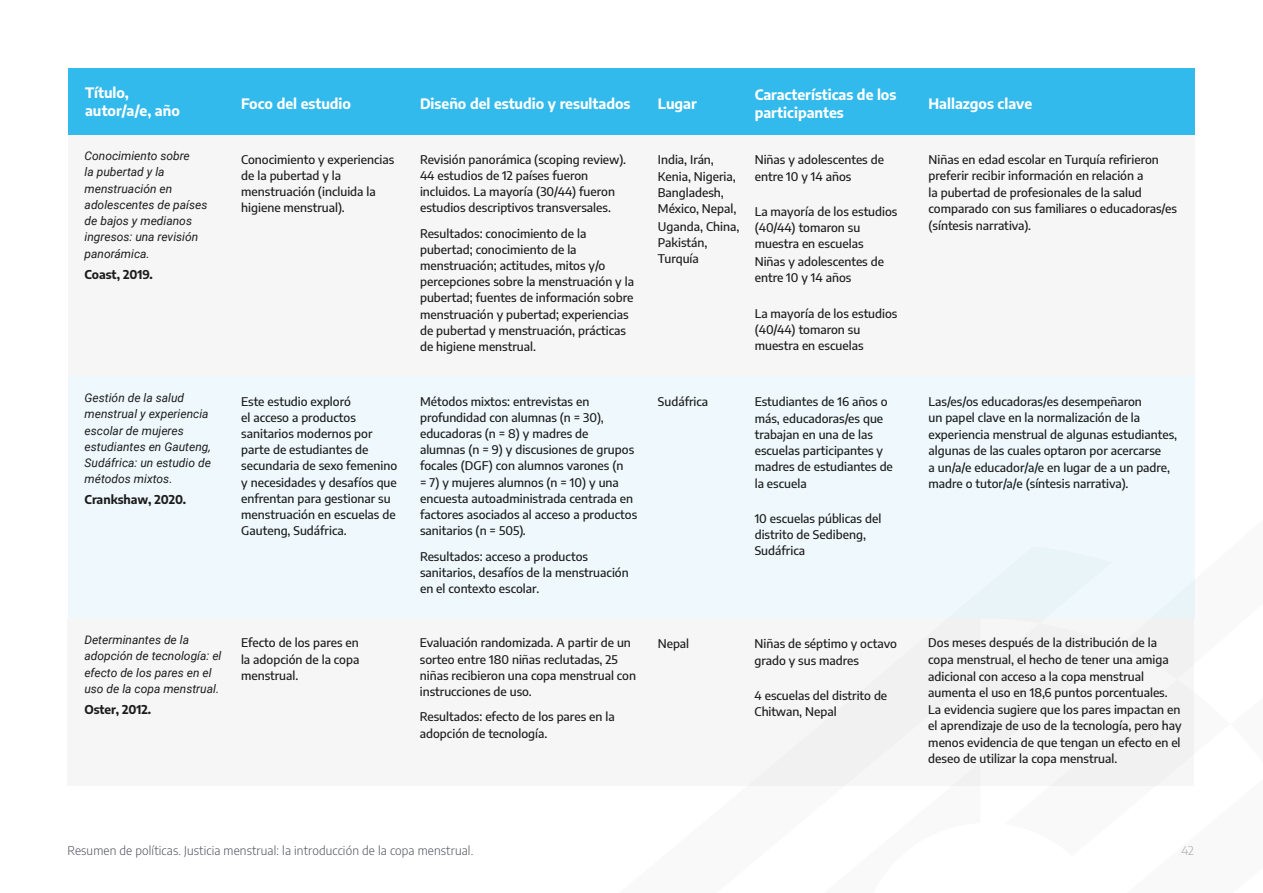
<style>
.page{position:relative;width:1263px;height:893px;background:#fff}
.page>*{position:absolute;margin:0;border:0;box-sizing:border-box;transform-origin:0 0}
.t1{font:700 14.1px/18.3px "Encode Sans";color:#fff}
.t2{font:500 12px/16.2px "Encode Sans";color:#1c1c1c}
.t3{font:italic 12px/16.2px "Roboto";color:#1c1c1c}
.t4{font:300 12px "Encode Sans";letter-spacing:.01em;color:#51545d}
.t5{font:700 12px "Encode Sans";letter-spacing:-.005em;color:#1c1c1c}
.t6{font:300 12px "Encode Sans";color:#a8aaae}
</style>
<div class="page">
<div style="left:68px;top:134px;width:1126px;height:242px;background:#f6f6f6"></div>
<div style="left:68px;top:68px;width:1126px;height:66px;background:#33baed"></div>
<div style="left:68px;top:376px;width:1126px;height:242px;background:#eff9fd"></div>
<div style="left:68px;top:618px;width:1126px;height:168px;background:#f6f6f6"></div>
<p class="t1" style="left:85px;top:83px;width:96px">Título, autor/a/e, año</p>
<p class="t1" style="left:241px;top:94px;width:111px">Foco del estudio</p>
<p class="t1" style="left:420px;top:94px;width:212px">Diseño del estudio y resultados</p>
<p class="t1" style="left:755px;top:85px;width:143px">Características de los participantes</p>
<p class="t1" style="left:658px;top:94px;width:40px">Lugar</p>
<p class="t1" style="left:928px;top:94px;width:105px">Hallazgos clave</p>
<p class="t3" style="left:85px;top:147px;width:124px">Conocimiento sobre<br>la pubertad y la menstruación en adolescentes de países de bajos y medianos ingresos: una revisión panorámica.</p>
<p class="t5" style="left:85px;top:265px;width:70px">Coast, 2019.</p>
<p class="t2" style="left:241px;top:150px;width:155px">Conocimiento y experiencias de la pubertad y la menstruación (incluida la higiene menstrual).</p>
<p class="t2" style="left:420px;top:150px;width:208px">Revisión panorámica (scoping review).<br>44 estudios de 12 países fueron incluidos. La mayoría (30/44) fueron estudios descriptivos transversales.</p>
<p class="t2" style="left:420px;top:224px;width:215px">Resultados: conocimiento de la pubertad; conocimiento de la menstruación; actitudes, mitos y/o percepciones sobre la menstruación y la pubertad; fuentes de información sobre menstruación y pubertad; experiencias de pubertad y menstruación, prácticas de higiene menstrual.</p>
<p class="t3" style="left:85px;top:389px;width:128px">Gestión de la salud menstrual y experiencia escolar de mujeres estudiantes en Gauteng,<br>Sudáfrica: un estudio de métodos mixtos.</p>
<p class="t5" style="left:85px;top:491px;width:103px">Crankshaw, 2020.</p>
<p class="t2" style="left:241px;top:392px;width:157px">Este estudio exploró<br>el acceso a productos sanitarios modernos por parte de estudiantes de secundaria de sexo femenino y necesidades y desafíos que enfrentan para gestionar su menstruación en escuelas de<br>Gauteng, Sudáfrica.</p>
<p class="t2" style="left:420px;top:392px;width:219px">Métodos mixtos: entrevistas en profundidad con alumnas (n = 30), educadoras (n = 8) y madres de<br>alumnas (n = 9) y discusiones de grupos focales (DGF) con alumnos varones (n<br>= 7) y mujeres alumnos (n = 10) y una encuesta autoadministrada centrada en factores asociados al acceso a productos sanitarios (n = 505).</p>
<p class="t2" style="left:420px;top:547px;width:210px">Resultados: acceso a productos sanitarios, desafíos de la menstruación en el contexto escolar.</p>
<p class="t3" style="left:84px;top:631px;width:139px">Determinantes de la adopción de tecnología: el efecto de los pares en el uso de la copa menstrual.</p>
<p class="t5" style="left:84px;top:700px;width:68px">Oster, 2012.</p>
<p class="t2" style="left:241px;top:634px;width:120px;text-align:justify">Efecto de los pares en la adopción de la copa menstrual.</p>
<p class="t2" style="left:420px;top:634px;width:218px">Evaluación randomizada. A partir de un sorteo entre 180 niñas reclutadas, 25 niñas recibieron una copa menstrual con instrucciones de uso.</p>
<p class="t2" style="left:420px;top:708px;width:196px">Resultados: efecto de los pares en la adopción de tecnología.</p>
<p class="t2" style="left:658px;top:151px;width:80px">India, Irán,<br>Kenia, Nigeria,<br>Bangladesh,<br>México, Nepal,</p>
<p class="t2" style="left:658px;top:218px;width:83px">Uganda, China,<br>Pakistán,<br>Turquía</p>
<p class="t2" style="left:755px;top:151px;width:131px">Niñas y adolescentes de entre 10 y 14 años</p>
<p class="t2" style="left:755px;top:203px;width:144px">La mayoría de los estudios (40/44) tomaron su muestra en escuelas</p>
<p class="t2" style="left:755px;top:253px;width:131px">Niñas y adolescentes de entre 10 y 14 años</p>
<p class="t2" style="left:755px;top:304px;width:144px">La mayoría de los estudios (40/44) tomaron su muestra en escuelas</p>
<p class="t2" style="left:928px;top:150px;width:250px">Niñas en edad escolar en Turquía refirieron preferir recibir información en relación a<br>la pubertad de profesionales de la salud comparado con sus familiares o educadoras/es (síntesis narrativa).</p>
<p class="t2" style="left:658px;top:393px;width:52px">Sudáfrica</p>
<p class="t2" style="left:928px;top:392px;width:250px">Las/es/os educadoras/es desempeñaron<br>un papel clave en la normalización de la experiencia menstrual de algunas estudiantes, algunas de las cuales optaron por acercarse<br>a un/a/e educador/a/e en lugar de a un padre, madre o tutor/a/e (síntesis narrativa).</p>
<p class="t2" style="left:755px;top:393px;width:140px">Estudiantes de 16 años o más, educadoras/es que trabajan en una de las escuelas participantes y madres de estudiantes de la escuela</p>
<p class="t2" style="left:755px;top:510px;width:128px">10 escuelas públicas del distrito de Sedibeng,<br>Sudáfrica</p>
<p class="t2" style="left:658px;top:635px;width:33px">Nepal</p>
<p class="t2" style="left:928px;top:634px;width:255px">Dos meses después de la distribución de la copa menstrual, el hecho de tener una amiga adicional con acceso a la copa menstrual aumenta el uso en 18,6 puntos porcentuales.<br>La evidencia sugiere que los pares impactan en el aprendizaje de uso de la tecnología, pero hay menos evidencia de que tengan un efecto en el deseo de utilizar la copa menstrual.</p>
<p class="t2" style="left:754px;top:635px;width:144px">Niñas de séptimo y octavo grado y sus madres</p>
<p class="t2" style="left:754px;top:687px;width:134px">4 escuelas del distrito de<br>Chitwan, Nepal</p>
<p class="t4" style="left:68px;top:842px;width:407px">Resumen de políticas. Justicia menstrual: la introducción de la copa menstrual.</p>
<p class="t6" style="left:1181px;top:842px;width:14px">42</p>
</div>
